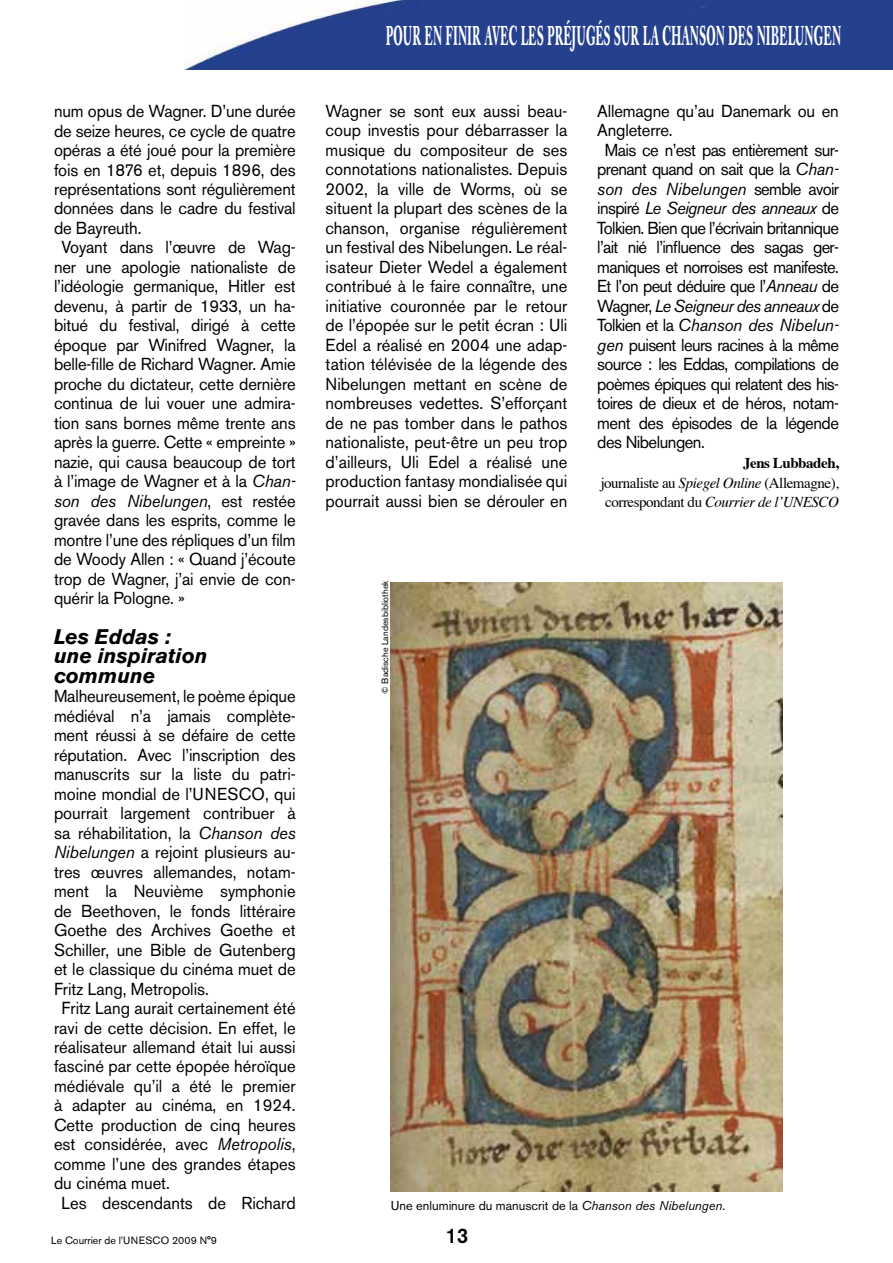
<style>
.page{position:relative;width:893px;height:1263px;background:#fff}
.page>*{position:absolute;margin:0;border:0;box-sizing:border-box;transform-origin:0 0}
.t1{font:700 27px "Caslon Book BE";letter-spacing:.06em;color:#fff;scale:.41 1}
.t2{font:italic 700 21px/19.5px "Akzidenz Grotesk BE";color:#000}
.t3{font:500 21px "Akzidenz Grotesk BE";color:#000;scale:.96 1}
.t4{font:17.25px/19.5px "Akzidenz Grotesk BE";letter-spacing:-.01em;color:#000;text-align:justify;scale:.96 1}
.t5{font:17.25px "Akzidenz Grotesk BE";letter-spacing:-.04em;color:#000;scale:.96 1}
.t6{font:italic 17.25px "Akzidenz Grotesk BE";letter-spacing:-.01em;color:#000;scale:.96 1}
.t7{font:italic 17.25px "Akzidenz Grotesk BE";letter-spacing:-.04em;color:#000;scale:.96 1}
.t8{font:17.25px "Akzidenz Grotesk BE";letter-spacing:-.03em;color:#000;scale:.96 1}
.t9{font:15px/19.5px "Times";letter-spacing:-.03em;color:#000;text-align:right}
.t10{font:12.75px "Akzidenz Grotesk BE";color:#000}
.t11{font:10.5px "Akzidenz Grotesk BE";color:#000}
.t12{font:9px "Akzidenz Grotesk BE";color:#000}
.s1{font-style:italic}
.s2{font-style:normal}
.s3{font-weight:700}
</style>
<div class="page">
<img style="left:185px;top:0;width:708px;height:69px">
<img style="left:390px;top:582px;width:392px;height:610px">
<p class="t4" style="left:54px;top:101px;width:253px">num opus de Wagner. D’une durée</p>
<p class="t4" style="left:54px;top:121px;width:253px">de seize heures, ce cycle de quatre</p>
<p class="t4" style="left:54px;top:140px;width:253px">opéras a été joué pour la première</p>
<p class="t4" style="left:54px;top:160px;width:253px">fois en 1876 et, depuis 1896, des</p>
<p class="t4" style="left:54px;top:179px;width:253px">représentations sont régulièrement</p>
<p class="t4" style="left:54px;top:199px;width:253px">données dans le cadre du festival</p>
<p class="t4" style="left:54px;top:218px;width:93px">de Bayreuth.</p>
<p class="t4" style="left:62px;top:238px;width:245px">Voyant dans l’œuvre de Wag-</p>
<p class="t4" style="left:54px;top:257px;width:253px">ner une apologie nationaliste de</p>
<p class="t4" style="left:54px;top:277px;width:253px">l’idéologie germanique, Hitler est</p>
<p class="t4" style="left:54px;top:296px;width:253px">devenu, à partir de 1933, un ha-</p>
<p class="t4" style="left:54px;top:316px;width:253px">bitué du festival, dirigé à cette</p>
<p class="t4" style="left:54px;top:335px;width:253px">époque par Winifred Wagner, la</p>
<p class="t4" style="left:54px;top:355px;width:253px">belle-fille de Richard Wagner. Amie</p>
<p class="t4" style="left:54px;top:374px;width:253px">proche du dictateur, cette dernière</p>
<p class="t4" style="left:54px;top:394px;width:253px">continua de lui vouer une admira-</p>
<p class="t4" style="left:54px;top:413px;width:253px">tion sans bornes même trente ans</p>
<p class="t4" style="left:54px;top:433px;width:253px">après la guerre. Cette « empreinte »</p>
<p class="t4" style="left:54px;top:452px;width:253px">nazie, qui causa beaucoup de tort</p>
<p class="t4" style="left:54px;top:472px;width:253px">à l’image de Wagner et à la <span class="s1">Chan-</span></p>
<p class="t6" style="left:54px;top:490px;width:253px">son des Nibelungen<span class="s2">, est restée</span></p>
<p class="t4" style="left:54px;top:511px;width:253px">gravée dans les esprits, comme le</p>
<p class="t4" style="left:54px;top:530px;width:253px">montre l’une des répliques d’un film</p>
<p class="t4" style="left:54px;top:550px;width:253px">de Woody Allen : « Quand j’écoute</p>
<p class="t4" style="left:54px;top:569px;width:253px">trop de Wagner, j’ai envie de con-</p>
<p class="t4" style="left:54px;top:589px;width:138px">quérir la Pologne. »</p>
<p class="t2" style="left:54px;top:626px;width:155px">Les Eddas : une inspiration commune</p>
<p class="t4" style="left:54px;top:686px;width:253px">Malheureusement, le poème épique</p>
<p class="t4" style="left:54px;top:706px;width:253px">médiéval n’a jamais complète-</p>
<p class="t4" style="left:54px;top:725px;width:253px">ment réussi à se défaire de cette</p>
<p class="t4" style="left:54px;top:745px;width:253px">réputation. Avec l’inscription des</p>
<p class="t4" style="left:54px;top:764px;width:253px">manuscrits sur la liste du patri-</p>
<p class="t4" style="left:54px;top:784px;width:253px">moine mondial de l’UNESCO, qui</p>
<p class="t4" style="left:54px;top:803px;width:253px">pourrait largement contribuer à</p>
<p class="t4" style="left:54px;top:823px;width:253px">sa réhabilitation, la <span class="s1">Chanson des</span></p>
<p class="t4" style="left:54px;top:842px;width:253px"><span class="s1">Nibelungen</span> a rejoint plusieurs au-</p>
<p class="t4" style="left:54px;top:862px;width:253px">tres œuvres allemandes, notam-</p>
<p class="t4" style="left:54px;top:881px;width:253px">ment la Neuvième symphonie</p>
<p class="t4" style="left:54px;top:901px;width:253px">de Beethoven, le fonds littéraire</p>
<p class="t4" style="left:54px;top:920px;width:253px">Goethe des Archives Goethe et</p>
<p class="t4" style="left:54px;top:940px;width:253px">Schiller, une Bible de Gutenberg</p>
<p class="t4" style="left:54px;top:959px;width:253px">et le classique du cinéma muet de</p>
<p class="t4" style="left:54px;top:979px;width:163px">Fritz Lang, Metropolis.</p>
<p class="t4" style="left:62px;top:998px;width:245px">Fritz Lang aurait certainement été</p>
<p class="t4" style="left:54px;top:1018px;width:253px">ravi de cette décision. En effet, le</p>
<p class="t4" style="left:54px;top:1037px;width:253px">réalisateur allemand était lui aussi</p>
<p class="t4" style="left:54px;top:1057px;width:253px">fasciné par cette épopée héroïque</p>
<p class="t4" style="left:54px;top:1076px;width:253px">médiévale qu’il a été le premier</p>
<p class="t4" style="left:54px;top:1096px;width:253px">à adapter au cinéma, en 1924.</p>
<p class="t4" style="left:54px;top:1115px;width:253px">Cette production de cinq heures</p>
<p class="t4" style="left:54px;top:1135px;width:253px">est considérée, avec <span class="s1">Metropolis</span>,</p>
<p class="t4" style="left:54px;top:1154px;width:253px">comme l’une des grandes étapes</p>
<p class="t4" style="left:54px;top:1174px;width:122px">du cinéma muet.</p>
<p class="t4" style="left:62px;top:1193px;width:245px">Les descendants de Richard</p>
<h1 class="t1" style="left:386px;top:20px;width:1111px">POUR EN FINIR AVEC LES PRÉJUGÉS SUR LA CHANSON DES NIBELUNGEN</h1>
<p class="t4" style="left:326px;top:101px;width:253px">Wagner se sont eux aussi beau&shy;coup investis pour débarrasser la musique du compositeur de ses connotations nationalistes. Depuis 2002, la ville de Worms, où se situent la plupart des scènes de la chanson, organise régulièrement un festival des Nibelungen. Le réal&shy;isateur Dieter Wedel a également contribué à le faire connaître, une initiative couronnée par le retour de l’épopée sur le petit écran : Uli Edel a réalisé en 2004 une adap&shy;tation télévisée de la légende des Nibelungen mettant en scène de nombreuses vedettes. S’efforçant de ne pas tomber dans le pathos nationaliste, peut-être un peu trop d’ailleurs, Uli Edel a réalisé une production fantasy mondialisée qui pourrait aussi bien se dérouler en</p>
<p class="t4" style="left:597px;top:101px;width:253px">Allemagne qu’au Danemark ou en</p>
<p class="t4" style="left:597px;top:120px;width:80px">Angleterre.</p>
<p class="t5" style="left:605px;top:139px;width:245px">Mais ce n’est pas entièrement sur-</p>
<p class="t5" style="left:597px;top:159px;width:253px">prenant quand on sait que la <span class="s1">Chan-</span></p>
<p class="t6" style="left:597px;top:178px;width:253px">son des Nibelungen <span class="s2">semble avoir</span></p>
<p class="t7" style="left:597px;top:198px;width:253px"><span class="s2">inspiré</span> Le Seigneur des anneaux <span class="s2">de</span></p>
<p class="t5" style="left:597px;top:217px;width:253px">Tolkien. Bien que l’écrivain britannique</p>
<p class="t5" style="left:597px;top:237px;width:253px">l’ait nié l’influence des sagas ger-</p>
<p class="t5" style="left:597px;top:256px;width:253px">maniques et norroises est manifeste.</p>
<p class="t5" style="left:597px;top:276px;width:253px">Et l’on peut déduire que l’<span class="s1">Anneau</span> de</p>
<p class="t7" style="left:597px;top:295px;width:253px"><span class="s2">Wagner,</span> Le Seigneur des anneaux <span class="s2">de</span></p>
<p class="t6" style="left:597px;top:315px;width:253px"><span class="s2">Tolkien et la</span> Chanson des Nibelun-</p>
<p class="t5" style="left:597px;top:334px;width:253px"><span class="s1">gen</span> puisent leurs racines à la même</p>
<p class="t5" style="left:597px;top:354px;width:253px">source : les Eddas, compilations de</p>
<p class="t5" style="left:597px;top:373px;width:253px">poèmes épiques qui relatent des his-</p>
<p class="t5" style="left:597px;top:393px;width:253px">toires de dieux et de héros, notam-</p>
<p class="t8" style="left:597px;top:412px;width:253px">ment des épisodes de la légende</p>
<p class="t8" style="left:597px;top:432px;width:114px">des Nibelungen.</p>
<p class="t9" style="left:600px;top:452px;width:240px"><span class="s3">Jens Lubbadeh,<br></span>journaliste au <span class="s1">Spiegel Online</span> (Allemagne), correspondant du <span class="s1">Courrier de l’UNESCO</span></p>
<p class="t12" style="left:380px;top:694px;width:115px;rotate:-90deg">© Badische Landesbibliothek</p>
<p class="t10" style="left:391px;top:1197px;width:336px">Une enluminure du manuscrit de la <span class="s1">Chanson des Nibelungen</span>.</p>
<p class="t11" style="left:51px;top:1234px;width:167px">Le Courrier de l’UNESCO 2009 N°9</p>
<p class="t3" style="left:446px;top:1223px;width:25px">13</p>
</div>
